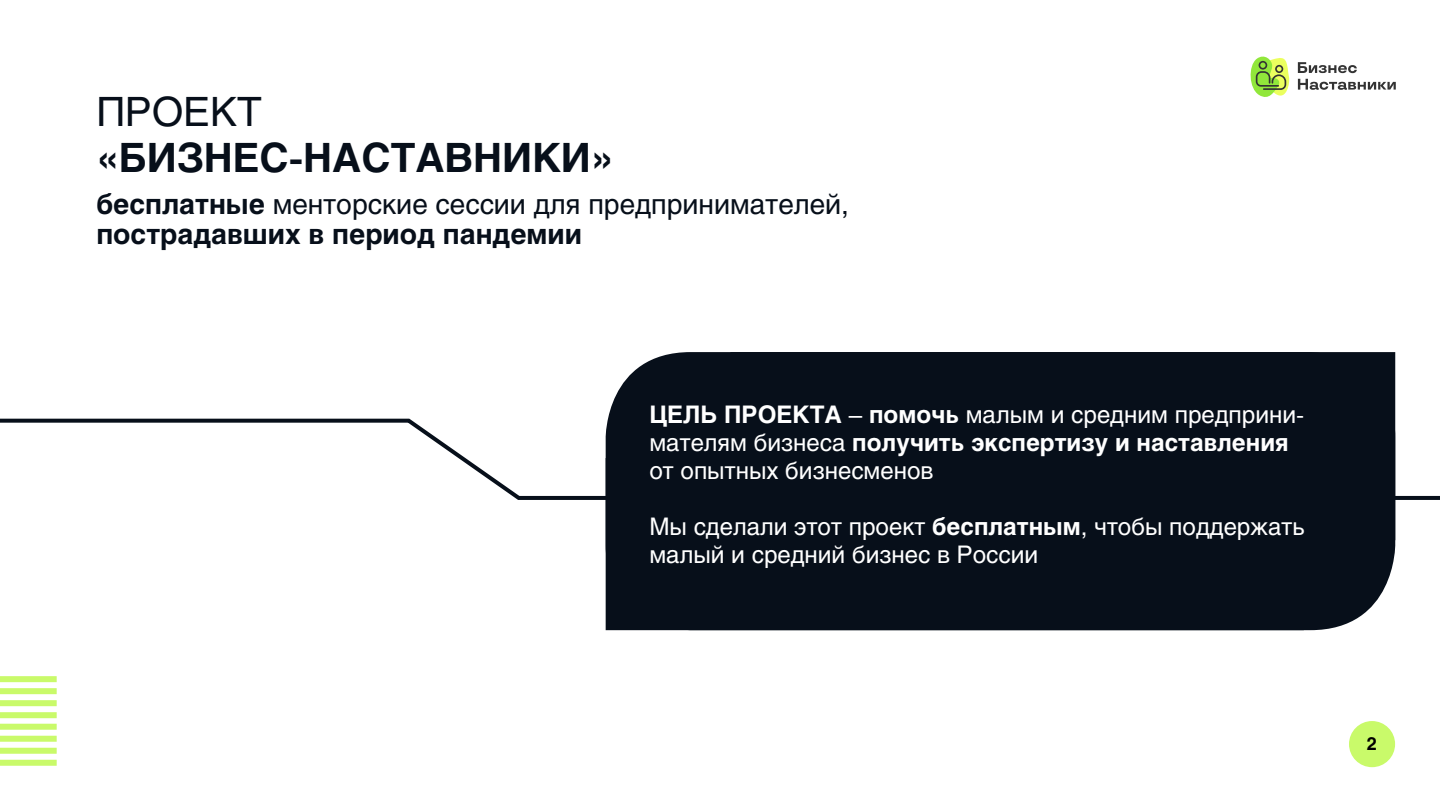
<style>
.page{position:relative;width:1440px;height:811px;background:#fff}
.page>*{position:absolute;margin:0;border:0;box-sizing:border-box;transform-origin:0 0}
.t1{font:700 40px "Helios";color:#070f1a}
.t2{font:40px "Helios";color:#070f1a}
.t3{font:700 28px/30px "Helios";color:#070f1a}
.t4{font:24px/28px "Helios";color:#fff}
.t5{font:700 18px "Helios";color:#000}
.s1{font-weight:400}
.s2{font-weight:700}
</style>
<div class="page">
<div style="left:1349px;top:720px;width:46px;height:46px;background:#c9fa6a;border-radius:50%"></div>
<svg style="left:1298px;top:62px;width:59px;height:11px"></svg>
<svg style="left:1298px;top:79px;width:98px;height:11px"></svg>
<svg style="left:1251px;top:57px;width:39px;height:40px;background:#add565"></svg>
<div style="left:606px;top:352px;width:789px;height:278px;background:#070f1a"></div>
<div style="left:0;top:759px;width:57px;height:6px;background:#c9fa6a"></div>
<svg style="left:0;top:712px;width:57px;height:5px"></svg>
<div style="left:0;top:747px;width:57px;height:6px;background:#c9fa6a"></div>
<svg style="left:0;top:700px;width:57px;height:5px"></svg>
<div style="left:0;top:735px;width:57px;height:6px;background:#c9fa6a"></div>
<svg style="left:0;top:688px;width:57px;height:5px"></svg>
<div style="left:0;top:723px;width:57px;height:6px;background:#c9fa6a"></div>
<svg style="left:0;top:676px;width:57px;height:5px"></svg>
<svg style="left:0;top:416px;width:1440px;height:85px"></svg>
<h1 class="t2" style="left:96px;top:88px;width:167px">ПРОЕКТ</h1>
<h1 class="t1" style="left:96px;top:134px;width:519px">«БИЗНЕС-НАСТАВНИКИ»</h1>
<p class="t3" style="left:96px;top:189px;width:754px">бесплатные <span class="s1">менторские сессии для предпринимателей, </span>пострадавших в период пандемии</p>
<p class="t4" style="left:649px;top:400px;width:657px"><span class="s2">ЦЕЛЬ ПРОЕКТА</span> – <span class="s2">помочь</span> малым и средним предприни&shy;мателям бизнеса <span class="s2">получить экспертизу и наставления </span>от опытных бизнесменов</p>
<p class="t4" style="left:649px;top:512px;width:657px">Мы сделали этот проект <span class="s2">бесплатным</span>, чтобы поддержать малый и средний бизнес в России</p>
<p class="t5" style="left:1367px;top:733px;width:12px">2</p>
</div>
